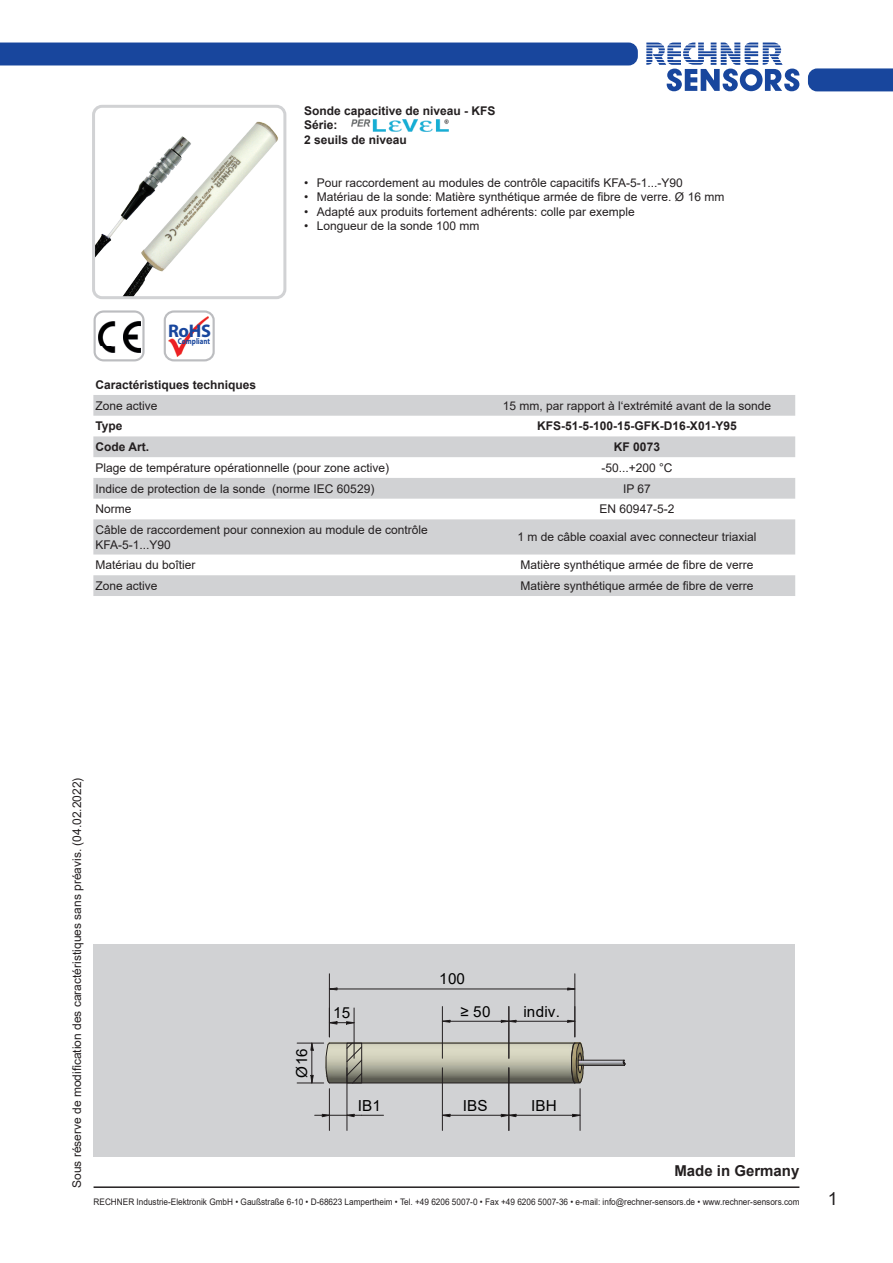
<style>
.page{position:relative;width:893px;height:1263px;background:#fff}
.page>*{position:absolute;margin:0;border:0;box-sizing:border-box;transform-origin:0 0}
.t1{font:700 18.3px "Myriad Pro";color:#18469d}
.t2{font:18px "Arial";color:#231f20}
.t3{font:15.15px "Arial";color:#000}
.t4{font:700 15px "Arial";color:#231f20}
.t5{font:12px "Arial";color:#231f20}
.Text_neben_Foto{font:700 12px "Arial";color:#231f20}
.t6{font:9px "Arial";color:#231f20;scale:.91 1}
.t7{font:700 8.4px "Myriad Pro";color:#18469d;scale:.82 1}
</style>
<div class="page">
<svg style="left:646px;top:43px;width:153px;height:48px"></svg>
<div style="left:808px;top:68px;width:85px;height:23px;background:#18469d"></div>
<hr style="left:94px;top:1186px;width:705px;height:2px;background:#231f20">
<div style="left:0;top:43px;width:638px;height:22px;background:#18469d"></div>
<div style="left:94px;top:944px;width:701px;height:213px;background:#d1d2d4"></div>
<img style="left:351px;top:119px;width:98px;height:13px">
<img style="left:96px;top:109px;width:186px;height:186px">
<div style="left:92px;top:105px;width:194px;height:194px;border:3px solid #d1d2d4;border-radius:9px"></div>
<svg style="left:94px;top:310px;width:51px;height:51px"></svg>
<img style="left:98px;top:322px;width:43px;height:30px">
<div style="left:164px;top:310px;width:51px;height:51px;border:2px solid #bcbdc0;border-radius:9px"></div>
<img style="left:169px;top:316px;width:40px;height:40px">
<img style="left:363px;top:1043px;width:259px;height:39px">
<hr style="left:329px;top:1082px;width:246px;height:1px;background:#231f20">
<hr style="left:329px;top:1042px;width:246px;height:1px;background:#231f20">
<svg style="left:571px;top:1042px;width:13px;height:42px"></svg>
<hr style="left:578px;top:1060px;width:46px;height:1px;background:#231f20">
<hr style="left:578px;top:1065px;width:46px;height:1px;background:#231f20">
<svg style="left:622px;top:1059px;width:4px;height:7px"></svg>
<svg style="left:328px;top:987px;width:10px;height:4px"></svg>
<svg style="left:567px;top:987px;width:9px;height:4px"></svg>
<hr style="left:337px;top:988px;width:231px;height:1px;background:#231f20">
<hr style="left:574px;top:974px;width:1px;height:63px;background:#231f20">
<hr style="left:329px;top:974px;width:1px;height:63px;background:#231f20">
<svg style="left:297px;top:1008px;width:66px;height:81px"></svg>
<hr style="left:354px;top:1008px;width:1px;height:50px;background:#231f20">
<hr style="left:329px;top:1089px;width:1px;height:41px;background:#231f20">
<hr style="left:346px;top:1068px;width:1px;height:62px;background:#231f20">
<svg style="left:315px;top:1113px;width:68px;height:5px"></svg>
<svg style="left:567px;top:1019px;width:9px;height:4px"></svg>
<hr style="left:516px;top:1021px;width:52px;height:1px;background:#231f20">
<hr style="left:574px;top:1006px;width:1px;height:31px;background:#231f20">
<svg style="left:571px;top:1113px;width:9px;height:5px"></svg>
<hr style="left:516px;top:1115px;width:56px;height:1px;background:#231f20">
<hr style="left:580px;top:1089px;width:1px;height:41px;background:#231f20">
<svg style="left:500px;top:1019px;width:17px;height:4px"></svg>
<svg style="left:441px;top:1019px;width:10px;height:4px"></svg>
<hr style="left:450px;top:1021px;width:51px;height:1px;background:#231f20">
<hr style="left:442px;top:1006px;width:1px;height:52px;background:#231f20">
<hr style="left:508px;top:1006px;width:1px;height:52px;background:#231f20">
<svg style="left:441px;top:1113px;width:10px;height:5px"></svg>
<svg style="left:500px;top:1113px;width:17px;height:5px"></svg>
<hr style="left:450px;top:1115px;width:51px;height:1px;background:#231f20">
<hr style="left:442px;top:1068px;width:1px;height:62px;background:#231f20">
<hr style="left:508px;top:1068px;width:1px;height:62px;background:#231f20">
<svg style="left:93px;top:395px;width:702px;height:201px;fill:#d1d2d4"></svg>
<p class="t1" style="left:168px;top:319px;width:44px">RoHS</p>
<p class="t7" style="left:178px;top:336px;width:41px">Compliant</p>
<p class="Text_neben_Foto" style="left:304px;top:102px;width:193px">Sonde capacitive de niveau - KFS</p>
<p class="Text_neben_Foto" style="left:304px;top:117px;width:35px">Série:</p>
<p class="Text_neben_Foto" style="left:304px;top:131px;width:104px">2 seuils de niveau</p>
<p class="t5" style="left:304px;top:175px;width:380px">• Pour raccordement au modules de contrôle capacitifs KFA-5-1...-Y90</p>
<p class="t5" style="left:304px;top:189px;width:422px">• Matériau de la sonde: Matière synthétique armée de fibre de verre. Ø 16 mm</p>
<p class="t5" style="left:304px;top:203px;width:332px">• Adapté aux produits fortement adhérents: colle par exemple</p>
<p class="t5" style="left:304px;top:218px;width:177px">• Longueur de la sonde 100 mm</p>
<p class="Text_neben_Foto" style="left:95px;top:376px;width:162px">Caractéristiques techniques</p>
<p class="t5" style="left:95px;top:397px;width:64px">Zone active</p>
<p class="t5" style="left:503px;top:397px;width:270px">15 mm, par rapport à l‘extrémité avant de la sonde</p>
<p class="Text_neben_Foto" style="left:95px;top:418px;width:29px">Type</p>
<p class="Text_neben_Foto" style="left:537px;top:418px;width:201px">KFS-51-5-100-15-GFK-D16-X01-Y95</p>
<p class="Text_neben_Foto" style="left:95px;top:438px;width:55px">Code Art.</p>
<p class="Text_neben_Foto" style="left:614px;top:438px;width:48px">KF 0073</p>
<p class="t5" style="left:95px;top:459px;width:295px">Plage de température opérationnelle (pour zone active)</p>
<p class="t5" style="left:601px;top:459px;width:73px">-50...+200 °C</p>
<p class="t5" style="left:95px;top:480px;width:280px">Indice de protection de la sonde (norme IEC 60529)</p>
<p class="t5" style="left:623px;top:480px;width:29px">IP 67</p>
<p class="t5" style="left:95px;top:501px;width:37px">Norme</p>
<p class="t5" style="left:600px;top:501px;width:76px">EN 60947-5-2</p>
<p class="t5" style="left:95px;top:522px;width:334px">Câble de raccordement pour connexion au module de contrôle</p>
<p class="t5" style="left:95px;top:536px;width:77px">KFA-5-1...Y90</p>
<p class="t5" style="left:518px;top:529px;width:240px">1 m de câble coaxial avec connecteur triaxial</p>
<p class="t5" style="left:95px;top:557px;width:102px">Matériau du boîtier</p>
<p class="t5" style="left:521px;top:557px;width:234px">Matière synthétique armée de fibre de verre</p>
<p class="t5" style="left:95px;top:577px;width:64px">Zone active</p>
<p class="t5" style="left:521px;top:577px;width:234px">Matière synthétique armée de fibre de verre</p>
<p class="t5" style="left:69px;top:1188px;width:412px;rotate:-90deg">Sous réserve de modification des caractéristiques sans préavis. (04.02.2022)</p>
<p class="t3" style="left:291px;top:1078px;width:31px;rotate:-90deg">Ø16</p>
<p class="t3" style="left:333px;top:1002px;width:19px">15</p>
<p class="t3" style="left:358px;top:1095px;width:25px">IB1</p>
<p class="t3" style="left:439px;top:968px;width:28px">100</p>
<p class="t3" style="left:460px;top:1001px;width:32px">≥ 50</p>
<p class="t3" style="left:463px;top:1095px;width:26px">IBS</p>
<p class="t3" style="left:524px;top:1001px;width:38px">indiv.</p>
<p class="t3" style="left:531px;top:1095px;width:27px">IBH</p>
<p class="t4" style="left:674px;top:1160px;width:127px">Made in Germany</p>
<p class="t6" style="left:94px;top:1195px;width:777px">RECHNER Industrie-Elektronik GmbH • Gaußstraße 6-10 • D-68623 Lampertheim • Tel. +49 6206 5007-0 • Fax +49 6206 5007-36 • e-mail: info@rechner-sensors.de • www.rechner-sensors.com</p>
<h2 class="t2" style="left:828px;top:1186px;width:12px">1</h2>
</div>
